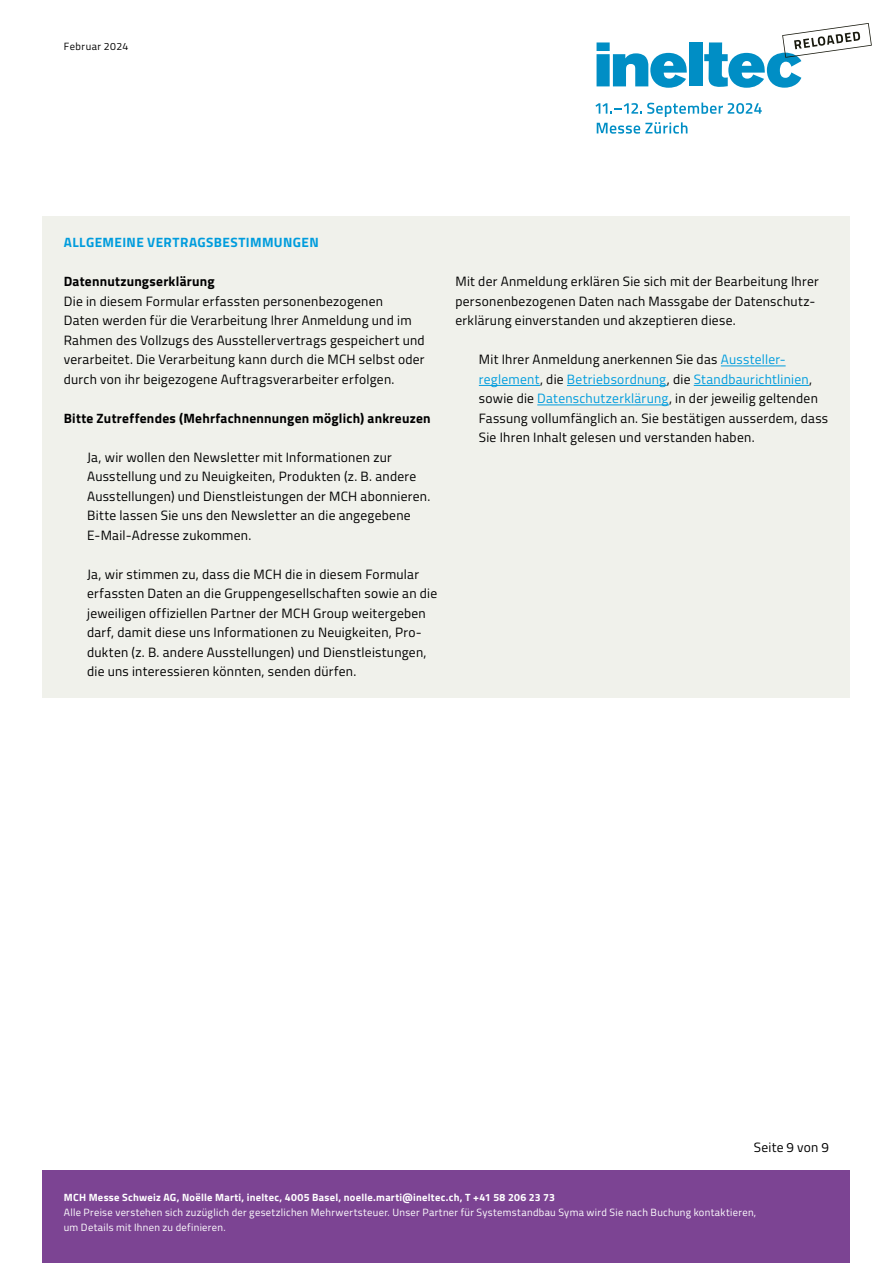
<style>
.page{position:relative;width:893px;height:1263px;background:#fff}
.page>*{position:absolute;margin:0;border:0;box-sizing:border-box;transform-origin:0 0}
.t1{font:13.5px/19.5px "Titillium";letter-spacing:.02em;color:#000}
.t2{font:700 13.5px "Titillium";letter-spacing:.02em;color:#000}
.t3{font:700 13.5px "Titillium";letter-spacing:.03em;color:#009cdd}
.t4{font:10.5px/15px "Titillium";letter-spacing:.03em;color:#fff}
.t5{font:700 10.5px "Titillium";letter-spacing:.03em;color:#fff}
.t6{font:10.5px "Titillium";letter-spacing:.04em;color:#000}
.s1{color:#009cdd}
</style>
<div class="page">
<svg style="left:597px;top:42px;width:90px;height:46px"></svg>
<div style="left:689px;top:42px;width:13px;height:44px;background:#008ec5"></div>
<svg style="left:595px;top:103px;width:167px;height:31px"></svg>
<svg style="left:704px;top:23px;width:168px;height:65px"></svg>
<div style="left:43px;top:1171px;width:807px;height:92px;background:#7c4493"></div>
<div style="left:43px;top:216px;width:807px;height:482px;background:#f0f1eb"></div>
<hr style="left:721px;top:366px;width:65px;height:1px;background:#009cdd">
<hr style="left:479px;top:385px;width:61px;height:1px;background:#009cdd">
<hr style="left:567px;top:385px;width:100px;height:1px;background:#009cdd">
<hr style="left:694px;top:385px;width:115px;height:1px;background:#009cdd">
<hr style="left:537px;top:405px;width:132px;height:1px;background:#009cdd">
<p class="t6" style="left:64px;top:39px;width:66px">Februar 2024</p>
<p class="t3" style="left:64px;top:232px;width:256px">ALLGEMEINE VERTRAGSBESTIMMUNGEN</p>
<p class="t2" style="left:64px;top:271px;width:152px">Datennutzungserklärung</p>
<p class="t1" style="left:64px;top:291px;width:362px">Die in diesem Formular erfassten personenbezogenen<br>Daten werden für die Verarbeitung Ihrer Anmeldung und im Rahmen des Vollzugs des Ausstellervertrags gespeichert und verarbeitet. Die Verarbeitung kann durch die MCH selbst oder durch von ihr beigezogene Auftragsverarbeiter erfolgen.</p>
<p class="t2" style="left:64px;top:408px;width:368px">Bitte Zutreffendes (Mehrfachnennungen möglich) ankreuzen</p>
<p class="t1" style="left:87px;top:447px;width:345px">Ja, wir wollen den Newsletter mit Informationen zur Ausstellung und zu Neuigkeiten, Produkten (z. B. andere Ausstellungen) und Dienstleistungen der MCH abonnieren.<br>Bitte lassen Sie uns den Newsletter an die angegebene E-Mail-Adresse zukommen.</p>
<p class="t1" style="left:87px;top:564px;width:352px">Ja, wir stimmen zu, dass die MCH die in diesem Formular erfassten Daten an die Gruppengesellschaften sowie an die jeweiligen offiziellen Partner der MCH Group weitergeben darf, damit diese uns Informationen zu Neuigkeiten, Pro&shy;dukten (z. B. andere Ausstellungen) und Dienstleistungen, die uns interessieren könnten, senden dürfen.</p>
<p class="t1" style="left:455px;top:271px;width:365px">Mit der Anmeldung erklären Sie sich mit der Bearbeitung Ihrer personenbezogenen Daten nach Massgabe der Datenschutz&shy;erklärung einverstanden und akzeptieren diese.</p>
<p class="t1" style="left:479px;top:349px;width:351px">Mit Ihrer Anmeldung anerkennen Sie das <span class="s1">Aussteller&shy;reglement</span>, die <span class="s1">Betriebsordnung</span>, die <span class="s1">Standbaurichtlinien</span>, sowie die <span class="s1">Datenschutzerklärung</span>, in der jeweilig geltenden Fassung vollumfänglich an. Sie bestätigen ausserdem, dass Sie Ihren Inhalt gelesen und verstanden haben.</p>
<p class="t1" style="left:754px;top:1137px;width:77px">Seite 9 von 9</p>
<p class="t5" style="left:64px;top:1189px;width:493px">MCH Messe Schweiz AG, Noëlle Marti, ineltec, 4005 Basel, noelle.marti@ineltec.ch, T +41 58 206 23 73</p>
<p class="t4" style="left:64px;top:1204px;width:694px">Alle Preise verstehen sich zuzüglich der gesetzlichen Mehrwertsteuer. Unser Partner für Systemstandbau Syma wird Sie nach Buchung kontaktieren, um Details mit Ihnen zu definieren.</p>
</div>
